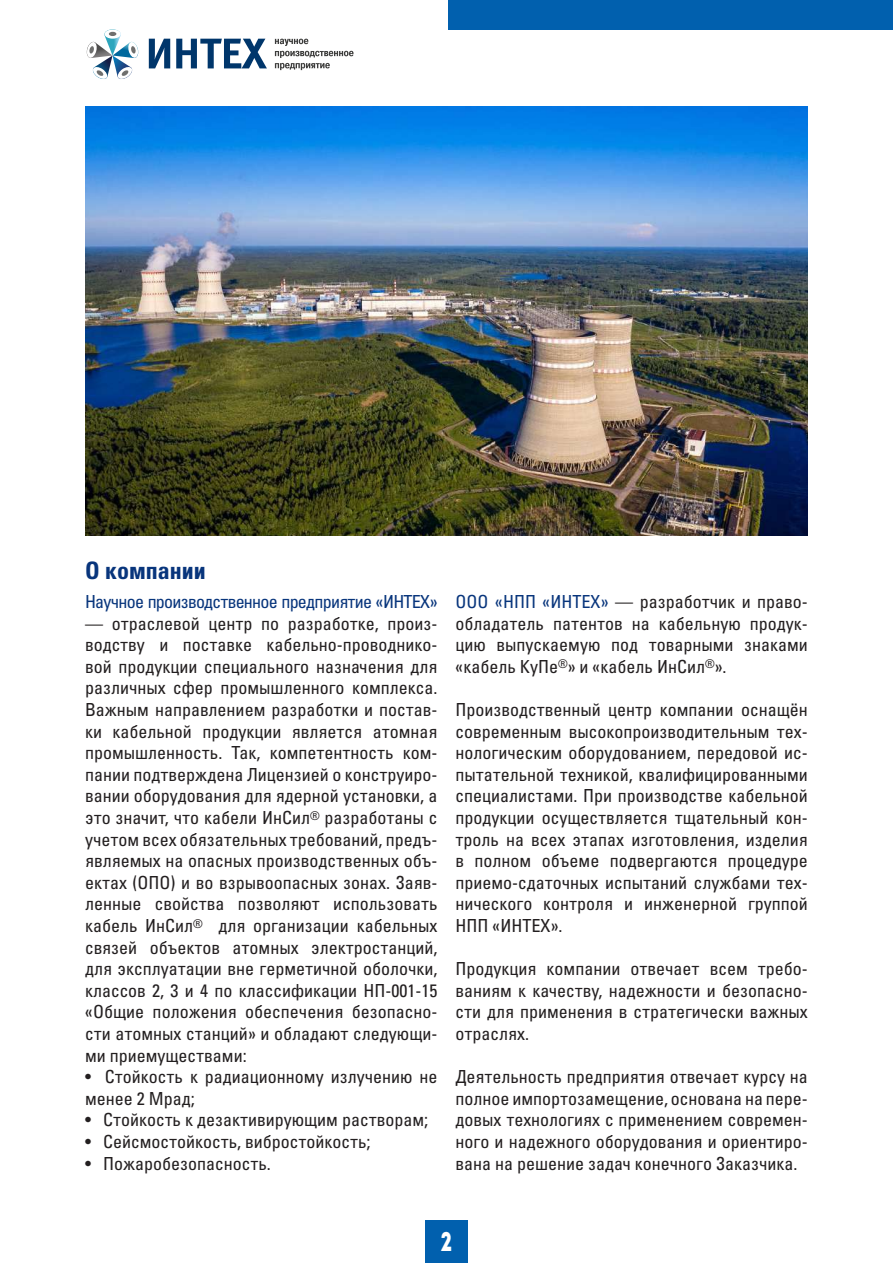
<style>
.page{position:relative;width:893px;height:1263px;background:#fff}
.page>*{position:absolute;margin:0;border:0;box-sizing:border-box;transform-origin:0 0}
.t1{font:27px "Intro";color:#fff;scale:.75 1}
.t2{font:700 24px "Partner Condensed";color:#08357c}
.t3{font:18px/21.6px "Partner Condensed";color:#231f20;text-align:justify}
.t4{font:18px "Partner Condensed";letter-spacing:-.04em;color:#08357c}
.s1{color:#08357c}
</style>
<div class="page">
<div style="left:448px;top:0;width:445px;height:29px;background:#0160ae"></div>
<svg style="left:149px;top:39px;width:21px;height:29px"></svg>
<svg style="left:176px;top:39px;width:91px;height:29px"></svg>
<svg style="left:275px;top:39px;width:78px;height:31px"></svg>
<svg style="left:87px;top:29px;width:52px;height:50px"></svg>
<div style="left:425px;top:1220px;width:43px;height:43px;background:#0160ae"></div>
<img style="left:85px;top:106px;width:723px;height:430px">
<h2 class="t2" style="left:85px;top:556px;width:122px">О компании</h2>
<p class="t4" style="left:85px;top:591px;width:354px">Научное производственное предприятие «ИНТЕХ»</p>
<p class="t3" style="left:85px;top:614px;width:354px">— отраслевой центр по разработке, произ&shy;водству и поставке кабельно-проводнико&shy;вой продукции специального назначения для различных сфер промышленного комплекса.<br>Важным направлением разработки и постав&shy;ки кабельной продукции является атомная промышленность. Так, компетентность ком&shy;пании подтверждена Лицензией о конструиро&shy;вании оборудования для ядерной установки, а это значит, что кабели ИнСил<sup>®</sup> разработаны с учетом всех обязательных требований, предъ&shy;являемых на опасных производственных объ&shy;ектах (ОПО) и во взрывоопасных зонах. Заяв&shy;ленные свойства позволяют использовать кабель ИнСил<sup>®</sup> для организации кабельных связей объектов атомных электростанций, для эксплуатации вне герметичной оболочки, классов 2, 3 и 4 по классификации НП-001-15 «Общие положения обеспечения безопасно&shy;сти атомных станций» и обладают следующи&shy;ми приемуществами:</p>
<p class="t3" style="left:85px;top:1067px;width:354px">• Стойкость к радиационному излучению не менее 2 Мрад;</p>
<p class="t3" style="left:85px;top:1111px;width:345px">• Стойкость к дезактивирующим растворам;</p>
<p class="t3" style="left:85px;top:1132px;width:287px">• Сейсмостойкость, вибростойкость;</p>
<p class="t3" style="left:85px;top:1154px;width:187px">• Пожаробезопасность.</p>
<p class="t3" style="left:455px;top:592px;width:354px"><span class="s1">ООО «НПП «ИНТЕХ»</span> — разработчик и право&shy;обладатель патентов на кабельную продук&shy;цию выпускаемую под товарными знаками «кабель КуПе<sup>®</sup>» и «кабель ИнСил<sup>®</sup>».</p>
<p class="t3" style="left:455px;top:700px;width:354px">Производственный центр компании оснащён современным высокопроизводительным тех&shy;нологическим оборудованием, передовой ис&shy;пытательной техникой, квалифицированными специалистами. При производстве кабельной продукции осуществляется тщательный кон&shy;троль на всех этапах изготовления, изделия в полном объеме подвергаются процедуре приемо-сдаточных испытаний службами тех&shy;нического контроля и инженерной группой НПП «ИНТЕХ».</p>
<p class="t3" style="left:455px;top:959px;width:354px">Продукция компании отвечает всем требо&shy;ваниям к качеству, надежности и безопасно&shy;сти для применения в стратегически важных отраслях.</p>
<p class="t3" style="left:455px;top:1067px;width:354px">Деятельность предприятия отвечает курсу на полное импортозамещение, основана на пере&shy;довых технологиях с применением современ&shy;ного и надежного оборудования и ориентиро&shy;вана на решение задач конечного Заказчика.</p>
<h1 class="t1" style="left:441px;top:1225px;width:16px">2</h1>
</div>
